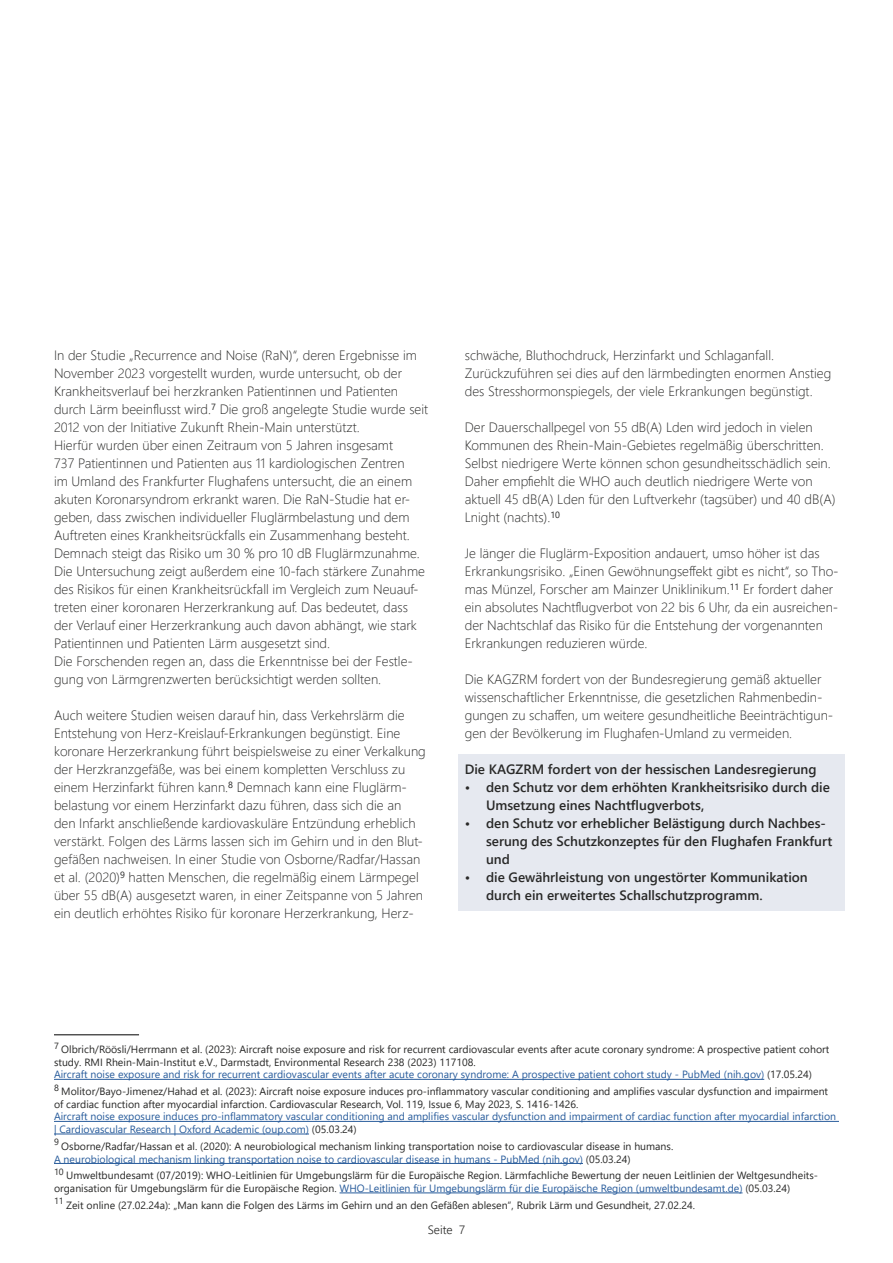
<style>
.page{position:relative;width:893px;height:1263px;background:#fff}
.page>*{position:absolute;margin:0;border:0;box-sizing:border-box;transform-origin:0 0}
.t1{font:300 13.5px/18px "Segoe UI";color:#282827}
.t2{font:600 13.5px/18px "Segoe UI";color:#282827}
.t3{font:300 12px "Segoe UI";color:#282827}
.t4{font:10.5px/12.6px "Segoe UI";color:#282827}
.t5{font:10.5px/12.6px "Segoe UI";color:#275b9b}
.s1{color:#275b9b}
.s2{color:#282827}
</style>
<div class="page">
<div style="left:458px;top:754px;width:387px;height:157px;background:#e6e9f0"></div>
<hr style="left:54px;top:1079px;width:710px;height:1px;background:#275b9b">
<hr style="left:54px;top:1121px;width:785px;height:1px;background:#275b9b">
<hr style="left:54px;top:1134px;width:255px;height:1px;background:#275b9b">
<hr style="left:54px;top:1163px;width:529px;height:1px;background:#275b9b">
<hr style="left:340px;top:1192px;width:402px;height:1px;background:#275b9b">
<hr style="left:54px;top:1034px;width:85px;height:1px;background:#000">
<p class="t1" style="left:54px;top:345px;width:376px">In der Studie „Recurrence and Noise (RaN)“, deren Ergebnisse im November 2023 vorgestellt wurden, wurde untersucht, ob der Krankheitsverlauf bei herzkranken Patientinnen und Patienten durch Lärm beeinflusst wird.<sup>7</sup> Die groß angelegte Studie wurde seit 2012 von der Initiative Zukunft Rhein-Main unterstützt.<br>Hierfür wurden über einen Zeitraum von 5 Jahren insgesamt<br>737 Patientinnen und Patienten aus 11 kardiologischen Zentren<br>im Umland des Frankfurter Flughafens untersucht, die an einem akuten Koronarsyndrom erkrankt waren. Die RaN-Studie hat er&shy;geben, dass zwischen individueller Fluglärmbelastung und dem Auftreten eines Krankheitsrückfalls ein Zusammenhang besteht.<br>Demnach steigt das Risiko um 30 % pro 10 dB Fluglärmzunahme.<br>Die Untersuchung zeigt außerdem eine 10-fach stärkere Zunahme des Risikos für einen Krankheitsrückfall im Vergleich zum Neuauf&shy;treten einer koronaren Herzerkrankung auf. Das bedeutet, dass der Verlauf einer Herzerkrankung auch davon abhängt, wie stark Patientinnen und Patienten Lärm ausgesetzt sind.<br>Die Forschenden regen an, dass die Erkenntnisse bei der Festle&shy;gung von Lärmgrenzwerten berücksichtigt werden sollten.</p>
<p class="t1" style="left:54px;top:705px;width:373px">Auch weitere Studien weisen darauf hin, dass Verkehrslärm die Entstehung von Herz-Kreislauf-Erkrankungen begünstigt. Eine koronare Herzerkrankung führt beispielsweise zu einer Verkalkung der Herzkranzgefäße, was bei einem kompletten Verschluss zu einem Herzinfarkt führen kann.<sup>8</sup> Demnach kann eine Fluglärm&shy;belastung vor einem Herzinfarkt dazu führen, dass sich die an den Infarkt anschließende kardiovaskuläre Entzündung erheblich verstärkt. Folgen des Lärms lassen sich im Gehirn und in den Blut&shy;gefäßen nachweisen. In einer Studie von Osborne/Radfar/Hassan et al. (2020)<sup>9</sup> hatten Menschen, die regelmäßig einem Lärmpegel über 55 dB(A) ausgesetzt waren, in einer Zeitspanne von 5 Jahren ein deutlich erhöhtes Risiko für koronare Herzerkrankung, Herz-</p>
<p class="t1" style="left:465px;top:345px;width:368px">schwäche, Bluthochdruck, Herzinfarkt und Schlaganfall.<br>Zurückzuführen sei dies auf den lärmbedingten enormen Anstieg des Stresshormonspiegels, der viele Erkrankungen begünstigt.</p>
<p class="t1" style="left:465px;top:417px;width:372px">Der Dauerschallpegel von 55 dB(A) Lden wird jedoch in vielen Kommunen des Rhein-Main-Gebietes regelmäßig überschritten.<br>Selbst niedrigere Werte können schon gesundheitsschädlich sein.<br>Daher empfiehlt die WHO auch deutlich niedrigere Werte von aktuell 45 dB(A) Lden für den Luftverkehr (tagsüber) und 40 dB(A)<br>Lnight (nachts).<sup>10</sup></p>
<p class="t1" style="left:465px;top:543px;width:375px">Je länger die Fluglärm-Exposition andauert, umso höher ist das Erkrankungsrisiko. „Einen Gewöhnungseffekt gibt es nicht“, so Tho&shy;mas Münzel, Forscher am Mainzer Uniklinikum.<sup>11</sup> Er fordert daher ein absolutes Nachtflugverbot von 22 bis 6 Uhr, da ein ausreichen&shy;der Nachtschlaf das Risiko für die Entstehung der vorgenannten Erkrankungen reduzieren würde.</p>
<p class="t1" style="left:465px;top:669px;width:370px">Die KAGZRM fordert von der Bundesregierung gemäß aktueller wissenschaftlicher Erkenntnisse, die gesetzlichen Rahmenbedin&shy;gungen zu schaffen, um weitere gesundheitliche Beeinträchtigun&shy;gen der Bevölkerung im Flughafen-Umland zu vermeiden.</p>
<p class="t2" style="left:465px;top:759px;width:353px">Die KAGZRM fordert von der hessischen Landesregierung</p>
<p class="t2" style="left:486px;top:777px;width:345px;text-indent:-21px">• den Schutz vor dem erhöhten Krankheitsrisiko durch die<br>Umsetzung eines Nachtflugverbots,</p>
<p class="t2" style="left:486px;top:813px;width:348px;text-indent:-21px">• den Schutz vor erheblicher Belästigung durch Nachbes&shy;serung des Schutzkonzeptes für den Flughafen Frankfurt und</p>
<p class="t2" style="left:486px;top:867px;width:323px;text-indent:-21px">• die Gewährleistung von ungestörter Kommunikation durch ein erweitertes Schallschutzprogramm.</p>
<p class="t4" style="left:54px;top:1042px;width:777px"><sup>7</sup> Olbrich/Röösli/Herrmann et al. (2023): Aircraft noise exposure and risk for recurrent cardiovascular events after acute coronary syndrome: A prospective patient cohort study. RMI Rhein-Main-Institut e.V., Darmstadt, Environmental Research 238 (2023) 117108.<br><span class="s1">Aircraft noise exposure and risk for recurrent cardiovascular events after acute coronary syndrome: A prospective patient cohort study - PubMed (nih.gov)</span> (17.05.24)</p>
<p class="t4" style="left:54px;top:1084px;width:776px"><sup>8</sup> Molitor/Bayo-Jimenez/Hahad et al. (2023): Aircraft noise exposure induces pro-inflammatory vascular conditioning and amplifies vascular dysfunction and impairment of cardiac function after myocardial infarction. Cardiovascular Research, Vol. 119, Issue 6, May 2023, S. 1416-1426.</p>
<p class="t5" style="left:54px;top:1109px;width:784px">Aircraft noise exposure induces pro-inflammatory vascular conditioning and amplifies vascular dysfunction and impairment of cardiac function after myocardial infarction | Cardiovascular Research | Oxford Academic (oup.com) <span class="s2">(05.03.24)</span></p>
<p class="t4" style="left:54px;top:1139px;width:621px"><sup>9</sup> Osborne/Radfar/Hassan et al. (2020): A neurobiological mechanism linking transportation noise to cardiovascular disease in humans.<br><span class="s1">A neurobiological mechanism linking transportation noise to cardiovascular disease in humans - PubMed (nih.gov)</span> (05.03.24)</p>
<p class="t4" style="left:54px;top:1168px;width:766px"><sup>10</sup> Umweltbundesamt (07/2019): WHO-Leitlinien für Umgebungslärm für die Europäische Region. Lärmfachliche Bewertung der neuen Leitlinien der Weltgesundheits&shy;organisation für Umgebungslärm für die Europäische Region. <span class="s1">WHO-Leitlinien für Umgebungslärm für die Europäische Region (umweltbundesamt.de)</span> (05.03.24)</p>
<p class="t4" style="left:54px;top:1198px;width:642px"><sup>11</sup> Zeit online (27.02.24a): „Man kann die Folgen des Lärms im Gehirn und an den Gefäßen ablesen“, Rubrik Lärm und Gesundheit, 27.02.24.</p>
<p class="t3" style="left:428px;top:1218px;width:39px">Seite 7</p>
</div>
